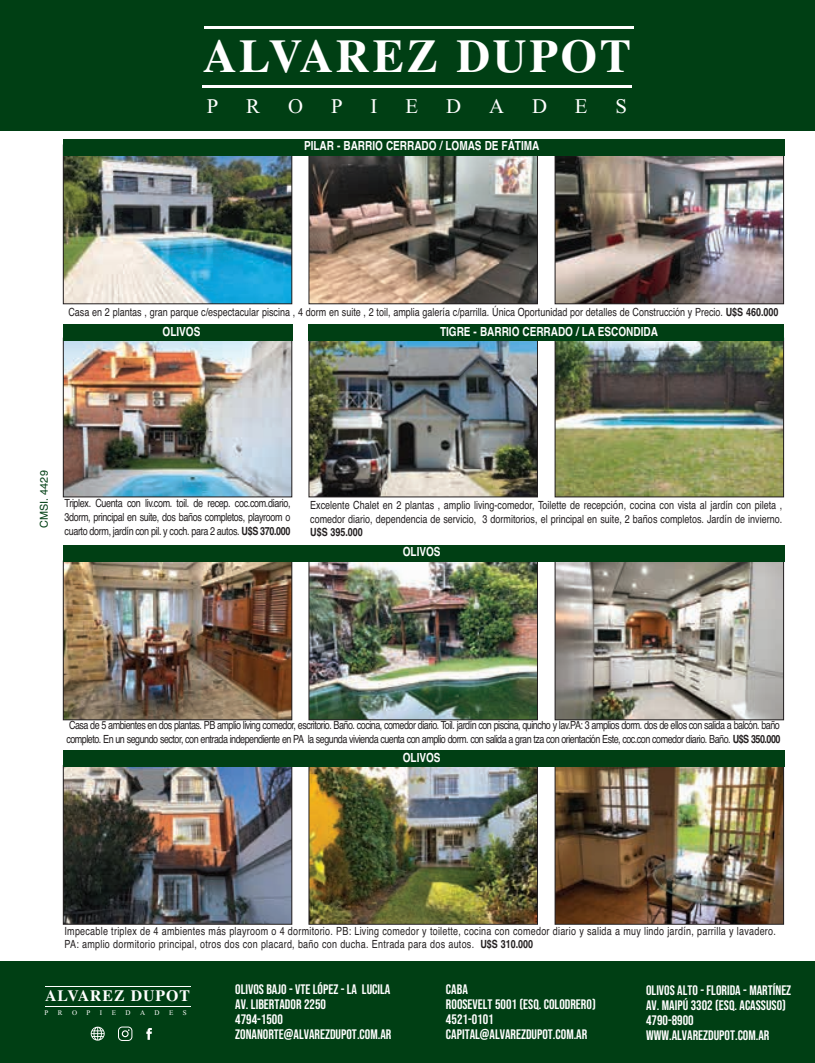
<style>
.page{position:relative;width:815px;height:1063px;background:#fff}
.page>*{position:absolute;margin:0;border:0;box-sizing:border-box;transform-origin:0 0}
.t1{font:700 46.75px "Times";letter-spacing:.06em;color:#fff}
.t2{font:20.75px "Times New Roman";color:#fff}
.t3{font:700 15.88px "Times";letter-spacing:.06em;color:#fff}
.t4{font:13.75px/15px "Bebas Neue";color:#fff}
.t5{font:700 12.5px "Helvetica";color:#fff;scale:.8 1}
.t6{font:11.25px/13.8px "Helvetica";color:#231f20;text-align:justify;scale:.8 1}
.t7{font:11.25px/13.8px "Helvetica";letter-spacing:-.055em;color:#231f20;scale:.8 1}
.t8{font:11.25px/13.8px "Helvetica";letter-spacing:.03em;color:#231f20;scale:.8 1}
.t9{font:700 11.25px "Helvetica";color:#231f20;scale:.8 1}
.t10{font:10.88px "Helvetica";color:#003f14}
.t11{font:7px "Times New Roman";color:#fff}
.s1{font-weight:700}
.s2{font-family:"Lucida Grande"}
</style>
<div class="page">
<div style="left:0;top:0;width:815px;height:131px;background:#003f14"></div>
<div style="left:0;top:961px;width:815px;height:102px;background:#003f14"></div>
<hr style="left:46px;top:986px;width:145px;height:1px;background:#fff">
<hr style="left:45px;top:1006px;width:145px;height:1px;background:#fff">
<div style="left:118px;top:1027px;width:14px;height:14px;border:1px solid #fff;border-radius:4px"></div>
<svg style="left:122px;top:1029px;width:8px;height:8px"></svg>
<svg style="left:146px;top:1028px;width:6px;height:12px"></svg>
<svg style="left:91px;top:1027px;width:14px;height:14px"></svg>
<hr style="left:204px;top:27px;width:430px;height:2px;background:#fff">
<hr style="left:202px;top:85px;width:430px;height:2px;background:#fff">
<img style="left:65px;top:767px;width:225px;height:156px">
<div style="left:63px;top:765px;width:229px;height:160px;border:1px solid #231f20"></div>
<img style="left:311px;top:767px;width:225px;height:156px">
<div style="left:309px;top:765px;width:229px;height:160px;border:1px solid #231f20"></div>
<img style="left:557px;top:767px;width:225px;height:156px">
<div style="left:555px;top:765px;width:229px;height:160px;border:1px solid #231f20"></div>
<div style="left:63px;top:751px;width:721px;height:16px;background:#003f14"></div>
<img style="left:65px;top:341px;width:225px;height:154px">
<div style="left:63px;top:338px;width:229px;height:159px;border:1px solid #231f20"></div>
<img style="left:311px;top:342px;width:225px;height:153px">
<div style="left:309px;top:338px;width:229px;height:159px;border:1px solid #231f20"></div>
<img style="left:557px;top:341px;width:225px;height:154px">
<div style="left:555px;top:338px;width:229px;height:159px;border:1px solid #231f20"></div>
<div style="left:63px;top:324px;width:229px;height:17px;background:#003f14"></div>
<img style="left:65px;top:156px;width:225px;height:146px">
<div style="left:63px;top:145px;width:229px;height:159px;border:1px solid #231f20"></div>
<img style="left:311px;top:156px;width:225px;height:146px">
<div style="left:309px;top:145px;width:229px;height:159px;border:1px solid #231f20"></div>
<img style="left:557px;top:156px;width:225px;height:146px">
<div style="left:555px;top:145px;width:229px;height:159px;border:1px solid #231f20"></div>
<div style="left:63px;top:139px;width:721px;height:17px;background:#003f14"></div>
<img style="left:65px;top:563px;width:225px;height:155px">
<div style="left:63px;top:561px;width:229px;height:159px;border:1px solid #231f20"></div>
<img style="left:311px;top:563px;width:225px;height:155px">
<div style="left:309px;top:561px;width:229px;height:159px;border:1px solid #231f20"></div>
<img style="left:557px;top:563px;width:225px;height:155px">
<div style="left:555px;top:561px;width:229px;height:159px;border:1px solid #231f20"></div>
<div style="left:63px;top:545px;width:721px;height:17px;background:#003f14"></div>
<div style="left:309px;top:325px;width:475px;height:16px;background:#003f14"></div>
<h1 class="t1" style="left:203px;top:28px;width:430px">ALVAREZ DUPOT</h1>
<h2 class="t2" style="left:207px;top:93px;width:13px">P</h2>
<h2 class="t2" style="left:246px;top:93px;width:15px">R</h2>
<h2 class="t2" style="left:288px;top:93px;width:17px">O</h2>
<h2 class="t2" style="left:331px;top:93px;width:13px">P</h2>
<h2 class="t2" style="left:371px;top:93px;width:8px">I</h2>
<h2 class="t2" style="left:405px;top:93px;width:14px">E</h2>
<h2 class="t2" style="left:446px;top:93px;width:17px">D</h2>
<h2 class="t2" style="left:489px;top:93px;width:17px">A</h2>
<h2 class="t2" style="left:532px;top:93px;width:17px">D</h2>
<h2 class="t2" style="left:575px;top:93px;width:14px">E</h2>
<h2 class="t2" style="left:616px;top:93px;width:13px">S</h2>
<p class="t5" style="left:304px;top:138px;width:296px">PILAR - BARRIO CERRADO / LOMAS DE FÁTIMA</p>
<p class="t6" style="left:68px;top:306px;width:889px">Casa en 2 plantas , gran parque c/espectacular piscina , 4 dorm en suite , 2 toil, amplia galería c/parrilla. Única Oportunidad por detalles de Construcción y Precio. <span class="s1">U$S 460.000</span></p>
<p class="t5" style="left:163px;top:324px;width:49px">OLIVOS</p>
<p class="t5" style="left:440px;top:324px;width:274px">TIGRE - BARRIO CERRADO / LA ESCONDIDA</p>
<p class="t10" style="left:38px;top:528px;width:59px;rotate:-90deg">CMSI. 4429</p>
<p class="t6" style="left:65px;top:496px;width:284px">Triplex. Cuenta con liv.com. toil. de recep. coc.com.diario, 3dorm, principal en suite, dos baños completos, playroom o cuarto dorm, jardín con pil. y coch. para 2 autos. <span class="s1">U$S 370.000</span></p>
<p class="t6" style="left:310px;top:498px;width:592px">Excelente Chalet en 2 plantas , amplio living-comedor, Toilette de recepci<span class="s2">ón</span>, cocina con vista al jardín con pileta , comedor diario, dependencia de servicio, 3 dormitorios, el principal en suite, 2 baños completos. Jardín de invierno.</p>
<p class="t9" style="left:310px;top:526px;width:67px">U$S 395.000</p>
<p class="t5" style="left:403px;top:544px;width:49px">OLIVOS</p>
<p class="t7" style="left:66px;top:718px;width:894px">Casa de 5 ambientes en dos plantas. PB amplio living comedor, escritorio. Baño. cocina, comedor diario. Toil. jardín con piscina, quincho y lav.PA: 3 amplios dorm. dos de ellos con salida a balcón. baño completo. En un segundo sector, con entrada independiente en PA la segunda vivienda cuenta con amplio dorm. con salida a gran tza con orientación Este, coc.con comedor diario. Baño. <span class="s1">U$S 350.000</span></p>
<p class="t5" style="left:403px;top:750px;width:49px">OLIVOS</p>
<p class="t8" style="left:65px;top:924px;width:891px">Impecable triplex de 4 ambientes más playroom o 4 dormitorio. PB: Living comedor y toilette, cocina con comedor diario y salida a muy lindo jardín, parrilla y lavadero.<br>PA: amplio dormitorio principal, otros dos con placard, baño con ducha. Entrada para dos autos. <span class="s1">U$S 310.000</span></p>
<h3 class="t3" style="left:45px;top:986px;width:146px">ALVAREZ DUPOT</h3>
<p class="t11" style="left:45px;top:1008px;width:5px">P</p>
<p class="t11" style="left:58px;top:1008px;width:6px">R</p>
<p class="t11" style="left:72px;top:1008px;width:7px">O</p>
<p class="t11" style="left:87px;top:1008px;width:5px">P</p>
<p class="t11" style="left:100px;top:1008px;width:4px">I</p>
<p class="t11" style="left:112px;top:1008px;width:6px">E</p>
<p class="t11" style="left:126px;top:1008px;width:7px">D</p>
<p class="t11" style="left:140px;top:1008px;width:7px">A</p>
<p class="t11" style="left:155px;top:1008px;width:7px">D</p>
<p class="t11" style="left:169px;top:1008px;width:6px">E</p>
<p class="t11" style="left:183px;top:1008px;width:5px">S</p>
<p class="t4" style="left:235px;top:982px;width:158px">OLIVOS BAJO - VTE LÓPEZ - LA LUCILA<br>AV. LIBERTADOR 2250<br>4794-1500<br>ZONANORTE@ALVAREZDUPOT.COM.AR</p>
<p class="t4" style="left:446px;top:982px;width:151px">CABA<br>ROOSEVELT 5001 (ESQ. COLODRERO)<br>4521-0101<br>CAPITAL@ALVAREZDUPOT.COM.AR</p>
<p class="t4" style="left:646px;top:983px;width:147px">OLIVOS ALTO - FLORIDA - MARTÍNEZ<br>AV. MAIPÚ 3302 (ESQ. ACASSUSO)<br>4790-8900<br>WWW.ALVAREZDUPOT.COM.AR</p>
</div>
